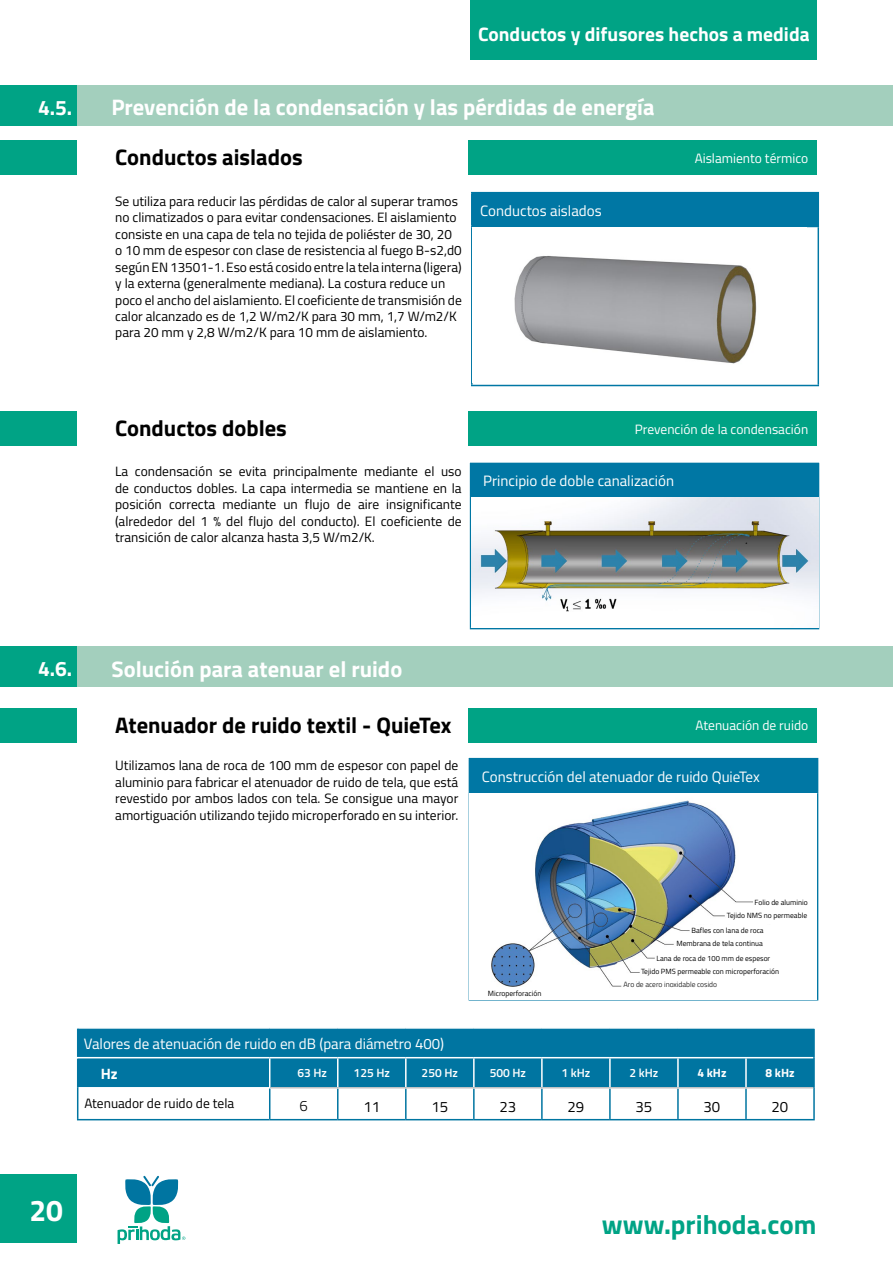
<style>
.page{position:relative;width:893px;height:1263px;background:#fff}
.page>*{position:absolute;margin:0;border:0;box-sizing:border-box;transform-origin:0 0}
.t1{font:700 30px "Titillium Web";color:#fff}
.t2{font:700 27px "Titillium Web";color:#00a385}
.t3{font:700 22.5px "Titillium Web";color:#fff}
.t4{font:700 22.5px "Titillium Web";color:#000}
.t5{font:700 21px "Titillium Web";color:#fff}
.t6{font:700 19.5px "Titillium Web";color:#fff}
.t7{font:15px "Titillium Web";color:#fff}
.t8{font:15px "Titillium Web";color:#000}
.t9{font:700 15px "Titillium Web";color:#fff}
.t10{font:300 15px "Titillium Web";color:#000}
.t11{font:13.5px/16.5px "Titillium Web";color:#000;text-align:justify}
.t12{font:13.5px "Titillium Web";color:#fff}
.t13{font:600 12px "Titillium Web";color:#fff}
.t14{font:700 12px "Titillium Web";color:#fff}
.t15{font:7.5px/13.2px "Titillium Web";color:#000;text-align:right}
.t16{font:300 7.5px "Titillium Web";color:#000}
</style>
<div class="page">
<svg style="left:118px;top:1176px;width:67px;height:68px"></svg>
<div style="left:0;top:85px;width:893px;height:40px;background:#a3cfbd"></div>
<div style="left:0;top:85px;width:77px;height:40px;background:#00a385"></div>
<div style="left:468px;top:140px;width:349px;height:34px;background:#00a385"></div>
<div style="left:0;top:140px;width:77px;height:34px;background:#00a385"></div>
<div style="left:472px;top:192px;width:346px;height:34px;background:#0077a4"></div>
<hr style="left:471px;top:385px;width:348px;height:1px;background:#0077a4">
<hr style="left:471px;top:226px;width:348px;height:1px;background:#0077a4">
<img style="left:514px;top:256px;width:243px;height:108px">
<div style="left:469px;top:190px;width:352px;height:199px;border:2px solid #fff"></div>
<div style="left:468px;top:412px;width:349px;height:34px;background:#00a385"></div>
<div style="left:0;top:412px;width:77px;height:34px;background:#00a385"></div>
<div style="left:470px;top:463px;width:349px;height:34px;background:#0077a4"></div>
<hr style="left:470px;top:496px;width:349px;height:2px;background:#0077a4">
<img style="left:471px;top:498px;width:347px;height:114px">
<div style="left:468px;top:461px;width:353px;height:170px;border:2px solid #fff"></div>
<div style="left:0;top:647px;width:893px;height:40px;background:#a3cfbd"></div>
<div style="left:0;top:647px;width:77px;height:40px;background:#00a385"></div>
<div style="left:0;top:708px;width:77px;height:34px;background:#00a385"></div>
<div style="left:468px;top:708px;width:349px;height:34px;background:#00a385"></div>
<hr style="left:813px;top:1029px;width:2px;height:29px;background:#0075a1">
<hr style="left:813px;top:1058px;width:2px;height:30px;background:#0075a1">
<div style="left:77px;top:1028px;width:737px;height:60px;background:#0075a1"></div>
<hr style="left:77px;top:1057px;width:193px;height:1px;background:#fff">
<hr style="left:270px;top:1057px;width:68px;height:1px;background:#fff">
<hr style="left:338px;top:1057px;width:68px;height:1px;background:#fff">
<hr style="left:406px;top:1057px;width:68px;height:1px;background:#fff">
<hr style="left:474px;top:1057px;width:68px;height:1px;background:#fff">
<hr style="left:542px;top:1057px;width:68px;height:1px;background:#fff">
<hr style="left:610px;top:1057px;width:68px;height:1px;background:#fff">
<hr style="left:678px;top:1057px;width:68px;height:1px;background:#fff">
<hr style="left:746px;top:1057px;width:67px;height:1px;background:#fff">
<hr style="left:78px;top:1087px;width:192px;height:1px;background:#fff">
<hr style="left:77px;top:1088px;width:1px;height:31px;background:#0075a1">
<hr style="left:269px;top:1088px;width:1px;height:31px;background:#0075a1">
<hr style="left:337px;top:1088px;width:1px;height:31px;background:#0075a1">
<hr style="left:405px;top:1088px;width:2px;height:31px;background:#0075a1">
<hr style="left:473px;top:1088px;width:2px;height:31px;background:#0075a1">
<hr style="left:541px;top:1088px;width:2px;height:31px;background:#0075a1">
<hr style="left:609px;top:1088px;width:2px;height:31px;background:#0075a1">
<hr style="left:677px;top:1088px;width:2px;height:31px;background:#0075a1">
<hr style="left:745px;top:1088px;width:2px;height:31px;background:#0075a1">
<hr style="left:813px;top:1088px;width:2px;height:31px;background:#0075a1">
<hr style="left:77px;top:1119px;width:193px;height:1px;background:#0075a1">
<hr style="left:270px;top:1119px;width:68px;height:1px;background:#0075a1">
<hr style="left:338px;top:1119px;width:68px;height:1px;background:#0075a1">
<hr style="left:406px;top:1119px;width:68px;height:1px;background:#0075a1">
<hr style="left:474px;top:1119px;width:68px;height:1px;background:#0075a1">
<hr style="left:542px;top:1119px;width:68px;height:1px;background:#0075a1">
<hr style="left:610px;top:1119px;width:68px;height:1px;background:#0075a1">
<hr style="left:678px;top:1119px;width:68px;height:1px;background:#0075a1">
<hr style="left:746px;top:1119px;width:69px;height:1px;background:#0075a1">
<hr style="left:270px;top:1087px;width:68px;height:1px;background:#c6c6c6">
<hr style="left:338px;top:1087px;width:68px;height:1px;background:#c6c6c6">
<hr style="left:406px;top:1087px;width:68px;height:1px;background:#c6c6c6">
<hr style="left:474px;top:1087px;width:68px;height:1px;background:#c6c6c6">
<hr style="left:542px;top:1087px;width:68px;height:1px;background:#c6c6c6">
<hr style="left:610px;top:1087px;width:68px;height:1px;background:#c6c6c6">
<hr style="left:678px;top:1087px;width:68px;height:1px;background:#c6c6c6">
<hr style="left:746px;top:1087px;width:67px;height:1px;background:#c6c6c6">
<div style="left:0;top:1175px;width:77px;height:68px;background:#00a385"></div>
<div style="left:469px;top:758px;width:349px;height:34px;background:#0077a4"></div>
<hr style="left:817px;top:793px;width:1px;height:206px;background:#0077a4">
<hr style="left:468px;top:999px;width:350px;height:1px;background:#0077a4">
<hr style="left:468px;top:792px;width:350px;height:1px;background:#0077a4">
<img style="left:491px;top:800px;width:262px;height:187px">
<div style="left:467px;top:756px;width:354px;height:250px;border:2px solid #fff"></div>
<div style="left:727px;top:909px;width:89px;height:15px;background:#fff"></div>
<div style="left:691px;top:925px;width:108px;height:14px;background:#fff"></div>
<div style="left:676px;top:938px;width:117px;height:14px;background:#fff"></div>
<div style="left:657px;top:952px;width:116px;height:14px;background:#fff"></div>
<div style="left:641px;top:965px;width:168px;height:15px;background:#fff"></div>
<div style="left:623px;top:978px;width:103px;height:17px;background:#fff"></div>
<div style="left:470px;top:0;width:347px;height:60px;background:#00a385"></div>
<h3 class="t6" style="left:478px;top:19px;width:333px">Conductos y difusores hechos a medida</h3>
<h3 class="t5" style="left:38px;top:91px;width:36px">4.5.</h3>
<h3 class="t3" style="left:111px;top:90px;width:545px">Prevención de la condensación y las pérdidas de energía</h3>
<h3 class="t4" style="left:115px;top:140px;width:189px">Conductos aislados</h3>
<p class="t11" style="left:115px;top:192px;width:348px;text-align:left">Se utiliza para reducir las pérdidas de calor al superar tramos no climatizados o para evitar condensaciones. El aislamiento consiste en una capa de tela no tejida de poliéster de 30, 20 o 10 mm de espesor con clase de resistencia al fuego B-s2,d0 según EN 13501-1. Eso está cosido entre la tela interna (ligera) y la externa (generalmente mediana). La costura reduce un poco el ancho del aislamiento. El coeficiente de transmisión de calor alcanzado es de 1,2 W/m2/K para 30 mm, 1,7 W/m2/K para 20 mm y 2,8 W/m2/K para 10 mm de aislamiento.</p>
<p class="t7" style="left:480px;top:200px;width:123px">Conductos aislados</p>
<p class="t12" style="left:695px;top:148px;width:115px">Aislamiento térmico</p>
<h3 class="t4" style="left:115px;top:411px;width:173px">Conductos dobles</h3>
<p class="t11" style="left:115px;top:463px;width:348px">La condensación se evita principalmente mediante el uso de conductos dobles. La capa intermedia se mantiene en la posición correcta mediante un flujo de aire insignificante (alrededor del 1 % del flujo del conducto). El coeficiente de transición de calor alcanza hasta 3,5 W/m2/K.</p>
<p class="t12" style="left:635px;top:419px;width:175px">Prevención de la condensación</p>
<p class="t7" style="left:483px;top:469px;width:193px">Principio de doble canalización</p>
<h3 class="t5" style="left:38px;top:653px;width:36px">4.6.</h3>
<h3 class="t3" style="left:111px;top:651px;width:292px">Solución para atenuar el ruido</h3>
<h3 class="t4" style="left:115px;top:708px;width:338px">Atenuador de ruido textil - QuieTex</h3>
<p class="t12" style="left:696px;top:716px;width:114px">Atenuación de ruido</p>
<p class="t11" style="left:115px;top:757px;width:345px">Utilizamos lana de roca de 100 mm de espesor con papel de aluminio para fabricar el atenuador de ruido de tela, que está revestido por ambos lados con tela. Se consigue una mayor amortiguación utilizando tejido microperforado en su interior.</p>
<p class="t7" style="left:482px;top:766px;width:280px">Construcción del atenuador de ruido QuieTex</p>
<p class="t15" style="left:488px;top:986px;width:55px">Microperforación</p>
<p class="t15" style="left:727px;top:895px;width:82px">Folio de aluminio<br>Tejido NMS no permeable</p>
<p class="t15" style="left:676px;top:924px;width:89px;line-height:12.8px">Bafles con lana de roca<br>Membrana de tela continua</p>
<p class="t15" style="left:641px;top:951px;width:140px;text-align:left;text-indent:16px">Lana de roca de 100 mm de espesor<br>Tejido PMS permeable con microperforación</p>
<p class="t16" style="left:623px;top:979px;width:95px">Aro de acero inoxidable cosido</p>
<p class="t7" style="left:84px;top:1033px;width:362px">Valores de atenuación de ruido en dB (para diámetro 400)</p>
<p class="t9" style="left:101px;top:1062px;width:18px">Hz</p>
<p class="t13" style="left:297px;top:1064px;width:31px">63 Hz</p>
<p class="t13" style="left:354px;top:1064px;width:38px">125 Hz</p>
<p class="t13" style="left:422px;top:1064px;width:38px">250 Hz</p>
<p class="t13" style="left:490px;top:1064px;width:38px">500 Hz</p>
<p class="t13" style="left:561px;top:1064px;width:30px">1 kHz</p>
<p class="t13" style="left:629px;top:1064px;width:30px">2 kHz</p>
<p class="t14" style="left:697px;top:1064px;width:31px">4 kHz</p>
<p class="t14" style="left:765px;top:1064px;width:31px">8 kHz</p>
<p class="t11" style="left:84px;top:1095px;width:151px">Atenuador de ruido de tela</p>
<p class="t10" style="left:300px;top:1094px;width:10px">6</p>
<p class="t8" style="left:363px;top:1096px;width:18px">11</p>
<p class="t8" style="left:431px;top:1096px;width:18px">15</p>
<p class="t8" style="left:499px;top:1096px;width:18px">23</p>
<p class="t8" style="left:567px;top:1096px;width:18px">29</p>
<p class="t8" style="left:635px;top:1096px;width:18px">35</p>
<p class="t8" style="left:703px;top:1096px;width:18px">30</p>
<p class="t8" style="left:772px;top:1096px;width:18px">20</p>
<h1 class="t1" style="left:29px;top:1187px;width:35px">20</h1>
<h2 class="t2" style="left:602px;top:1204px;width:216px">www.prihoda.com</h2>
</div>
